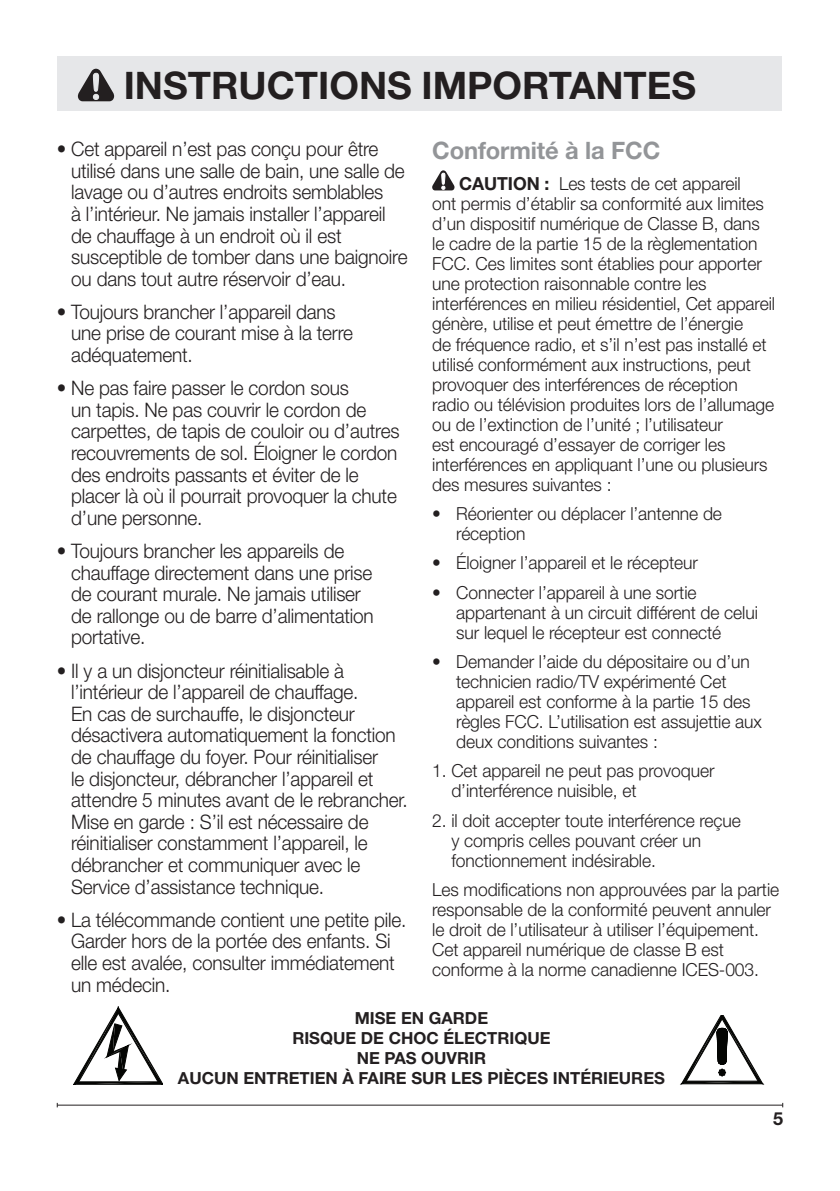
<style>
.page{position:relative;width:840px;height:1191px;background:#fff}
.page>*{position:absolute;margin:0;border:0;box-sizing:border-box;transform-origin:0 0}
.t1{font:700 38px "Helvetica Neue LT Std";color:#231f20}
.t2{font:700 24px "Helvetica Neue LT Std";letter-spacing:-.005em;color:#939598}
.t3{font:300 20px/21.6px "Helvetica Neue LT Std";letter-spacing:-.01em;color:#231f20;scale:.95 1}
.t4{font:300 18px/20px "Helvetica Neue LT Std";letter-spacing:-.005em;color:#231f20}
.t5{font:700 18px "Helvetica Neue LT Std";color:#231f20}
.t6{font:700 16.6px/20px "Helvetica Neue LT Std";color:#231f20;text-align:center}
.s1{font-weight:700}
</style>
<div class="page">
<hr style="left:57px;top:1104px;width:725px;height:1px;background:#231f20">
<div style="left:57px;top:57px;width:724px;height:54px;background:#e6e7e9"></div>
<svg style="left:78px;top:68px;width:36px;height:33px"></svg>
<svg style="left:432px;top:170px;width:22px;height:20px"></svg>
<svg style="left:73px;top:1007px;width:90px;height:77px"></svg>
<svg style="left:681px;top:1015px;width:81px;height:68px"></svg>
<h1 class="t1" style="left:124px;top:62px;width:573px">INSTRUCTIONS IMPORTANTES</h1>
<p class="t3" style="left:71px;top:138px;width:355px;text-indent:-14px">• Cet appareil n’est pas conçu pour être utilisé dans une salle de bain, une salle de lavage ou d’autres endroits semblables<br>à l’intérieur. Ne jamais installer l’appareil de chauffage à un endroit où il est susceptible de tomber dans une baignoire ou dans tout autre réservoir d’eau.</p>
<p class="t3" style="left:71px;top:300px;width:298px;text-indent:-14px">• Toujours brancher l’appareil dans une prise de courant mise à la terre adéquatement.</p>
<p class="t3" style="left:71px;top:377px;width:347px;text-indent:-14px">• Ne pas faire passer le cordon sous<br>un tapis. Ne pas couvrir le cordon de carpettes, de tapis de couloir ou d’autres recouvrements de sol. Éloigner le cordon des endroits passants et éviter de le placer là où il pourrait provoquer la chute d’une personne.</p>
<p class="t3" style="left:71px;top:539px;width:320px;text-indent:-14px">• Toujours brancher les appareils de chauffage directement dans une prise de courant murale. Ne jamais utiliser de rallonge ou de barre d’alimentation portative.</p>
<p class="t3" style="left:71px;top:659px;width:355px;text-indent:-14px">• Il y a un disjoncteur réinitialisable à l’intérieur de l’appareil de chauffage.<br>En cas de surchauffe, le disjoncteur désactivera automatiquement la fonction de chauffage du foyer. Pour réinitialiser<br>le disjoncteur, débrancher l’appareil et attendre 5 minutes avant de le rebrancher.<br>Mise en garde : S’il est nécessaire de réinitialiser constamment l’appareil, le débrancher et communiquer avec le Service d’assistance technique.</p>
<p class="t3" style="left:71px;top:908px;width:354px;text-indent:-14px">• La télécommande contient une petite pile.<br>Garder hors de la portée des enfants. Si elle est avalée, consulter immédiatement un médecin.</p>
<h2 class="t2" style="left:432px;top:135px;width:229px">Conformité à la FCC</h2>
<p class="t4" style="left:432px;top:174px;width:344px;text-indent:27px"><span class="s1">CAUTION :</span> Les tests de cet appareil<br>ont permis d’établir sa conformité aux limites d’un dispositif numérique de Classe B, dans le cadre de la partie 15 de la règlementation FCC. Ces limites sont établies pour apporter une protection raisonnable contre les interférences en milieu résidentiel, Cet appareil génère, utilise et peut émettre de l’énergie<br>de fréquence radio, et s’il n’est pas installé et utilisé conformément aux instructions, peut provoquer des interférences de réception radio ou télévision produites lors de l’allumage ou de l’extinction de l’unité ; l’utilisateur<br>est encouragé d’essayer de corriger les interférences en appliquant l’une ou plusieurs des mesures suivantes :</p>
<p class="t4" style="left:456px;top:503px;width:267px;text-indent:-24px">• Réorienter ou déplacer l’antenne de réception</p>
<p class="t4" style="left:432px;top:552px;width:267px">• Éloigner l’appareil et le récepteur</p>
<p class="t4" style="left:456px;top:582px;width:303px;text-indent:-24px">• Connecter l’appareil à une sortie appartenant à un circuit différent de celui sur lequel le récepteur est connecté</p>
<p class="t4" style="left:456px;top:651px;width:307px;text-indent:-24px">• Demander l’aide du dépositaire ou d’un technicien radio/TV expérimenté Cet appareil est conforme à la partie 15 des règles FCC. L’utilisation est assujettie aux deux conditions suivantes :</p>
<p class="t4" style="left:451px;top:760px;width:264px;text-indent:-19px">1. Cet appareil ne peut pas provoquer d’interférence nuisible, et</p>
<p class="t4" style="left:451px;top:810px;width:291px;text-indent:-19px">2. il doit accepter toute interférence reçue y compris celles pouvant créer un fonctionnement indésirable.</p>
<p class="t4" style="left:432px;top:879px;width:348px">Les modifications non approuvées par la partie responsable de la conformité peuvent annuler le droit de l’utilisateur à utiliser l’équipement.<br>Cet appareil numérique de classe B est conforme à la norme canadienne ICES-003.</p>
<p class="t6" style="left:178px;top:1008px;width:488px">MISE EN GARDE<br>RISQUE DE CHOC ÉLECTRIQUE<br>NE PAS OUVRIR<br>AUCUN ENTRETIEN À FAIRE SUR LES PIÈCES INTÉRIEURES</p>
<p class="t5" style="left:772px;top:1107px;width:12px">5</p>
</div>
